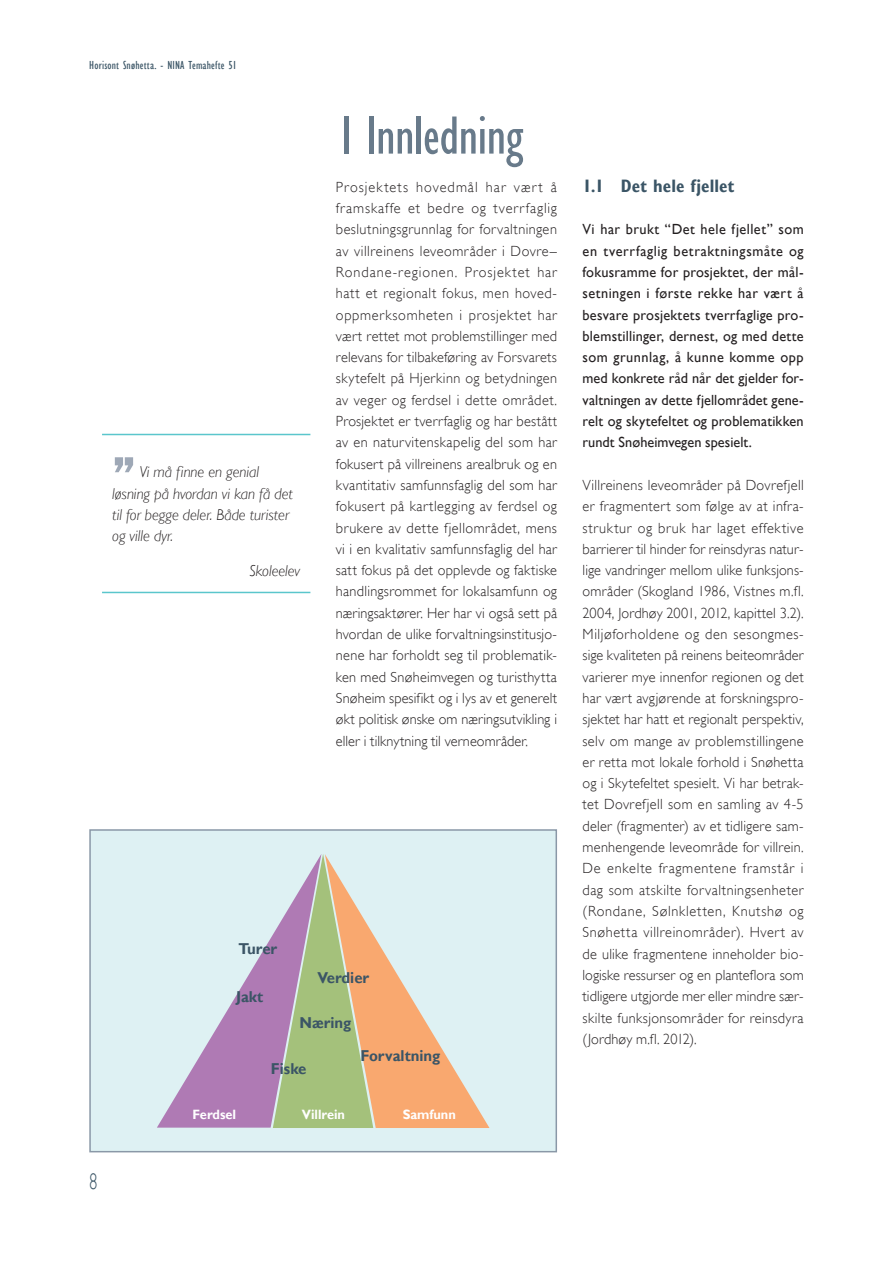
<style>
.page{position:relative;width:893px;height:1263px;background:#fff}
.page>*{position:absolute;margin:0;border:0;box-sizing:border-box;transform-origin:0 0}
.overskrift_1_2013{font:condensed 55.5px "Gill Sans";letter-spacing:-.015em;color:#687a8a}
.sitat_2013{font:800 52.5px "Franklin Gothic";color:#9ea8b6}
.t1{font:300 22.5px "Gill Sans";color:#3b5566;scale:.75 1}
.overskrift_2_2013{font:700 condensed 18px "Gill Sans";letter-spacing:.005em;color:#3b5566}
.sitat_2013-2{font:italic 300 15.75px/21.3px "Gill Sans";color:#231f20}
.t2{font:700 15.75px "Gill Sans";color:#3b5566;scale:.95 1}
.brødtekst_2013{font:300 14.7px/21.3px "Gill Sans";letter-spacing:.015em;color:#231f20;text-align:justify}
.brødtekst_2013-2{font:14.7px/21.3px "Gill Sans";letter-spacing:.005em;color:#231f20;text-align:justify}
.t3{font:700 13.5px "Gill Sans";color:#fff;scale:.95 1}
.t4{font:condensed 12px "Gill Sans";letter-spacing:.015em;color:#3b5566}
</style>
<div class="page">
<div style="left:90px;top:830px;width:466px;height:322px;background:#def1f3"></div>
<svg style="left:157px;top:854px;width:332px;height:274px"></svg>
<div style="left:89px;top:829px;width:468px;height:323px;border:2px solid #8a98a7"></div>
<hr style="left:102px;top:434px;width:208px;height:1px;background:#5ac6cc">
<hr style="left:102px;top:592px;width:208px;height:1px;background:#5ac6cc">
<p class="t4" style="left:89px;top:58px;width:149px">Horisont Snøhetta. - NINA Temahefte 51</p>
<p class="overskrift_1_2013" style="left:336px;top:103px;width:189px">1 Innledning</p>
<p class="brødtekst_2013" style="left:336px;top:176px;width:223px">Prosjektets hovedmål har vært å framskaffe et bedre og tverrfaglig beslutningsgrunnlag for forvaltningen av villreinens leveområder i Dovre– Rondane-regionen. Prosjektet har hatt et regionalt fokus, men hoved&shy;oppmerksomheten i prosjektet har vært rettet mot problemstillinger med relevans for tilbakeføring av Forsvarets skytefelt på Hjerkinn og betydningen av veger og ferdsel i dette området.<br>Prosjektet er tverrfaglig og har bestått av en naturvitenskapelig del som har fokusert på villreinens arealbruk og en kvantitativ samfunnsfaglig del som har fokusert på kartlegging av ferdsel og brukere av dette fjellområdet, mens vi i en kvalitativ samfunnsfaglig del har satt fokus på det opplevde og faktiske handlingsrommet for lokalsamfunn og næringsaktører. Her har vi også sett på hvordan de ulike forvaltningsinstitusjo&shy;nene har forholdt seg til problematik&shy;ken med Snøheimvegen og turisthytta Snøheim spesifikt og i lys av et generelt økt politisk ønske om næringsutvikling i eller i tilknytning til verneområder.</p>
<p class="overskrift_2_2013" style="left:583px;top:175px;width:154px">1.1 Det hele fjellet</p>
<p class="brødtekst_2013-2" style="left:583px;top:219px;width:223px">Vi har brukt “Det hele fjellet” som en tverrfaglig betraktningsmåte og fokusramme for prosjektet, der mål&shy;setningen i første rekke har vært å besvare prosjektets tverrfaglige pro&shy;blemstillinger, dernest, og med dette som grunnlag, å kunne komme opp med konkrete råd når det gjelder for&shy;valtningen av dette fjellområdet gene&shy;relt og skytefeltet og problematikken rundt Snøheimvegen spesielt.</p>
<p class="brødtekst_2013" style="left:583px;top:474px;width:223px">Villreinens leveområder på Dovrefjell er fragmentert som følge av at infra&shy;struktur og bruk har laget effektive barrierer til hinder for reinsdyras natur&shy;lige vandringer mellom ulike funksjons&shy;områder (Skogland 1986, Vistnes m.fl.<br>2004, Jordhøy 2001, 2012, kapittel 3.2).<br>Miljøforholdene og den sesongmes&shy;sige kvaliteten på reinens beiteområder varierer mye innenfor regionen og det har vært avgjørende at forskningspro&shy;sjektet har hatt et regionalt perspektiv, selv om mange av problemstillingene er retta mot lokale forhold i Snøhetta og i Skytefeltet spesielt. Vi har betrak&shy;tet Dovrefjell som en samling av 4-5 deler (fragmenter) av et tidligere sam&shy;menhengende leveområde for villrein.<br>De enkelte fragmentene framstår i dag som atskilte forvaltningsenheter (Rondane, Sølnkletten, Knutshø og Snøhetta villreinområder). Hvert av de ulike fragmentene inneholder bio&shy;logiske ressurser og en planteflora som tidligere utgjorde mer eller mindre sær&shy;skilte funksjonsområder for reinsdyra (Jordhøy m.fl. 2012).</p>
<p class="sitat_2013" style="left:112px;top:441px;width:25px">”</p>
<p class="sitat_2013-2" style="left:112px;top:461px;width:182px;text-indent:27px">Vi må finne en genial løsning på hvordan vi kan få det til for begge deler. Både turister og ville dyr.</p>
<p class="sitat_2013-2" style="left:249px;top:560px;width:52px">Skoleelev</p>
<p class="t2" style="left:239px;top:939px;width:42px">Turer</p>
<p class="t2" style="left:236px;top:987px;width:30px">Jakt</p>
<p class="t2" style="left:318px;top:969px;width:56px">Verdier</p>
<p class="t2" style="left:299px;top:1014px;width:56px">Næring</p>
<h3 class="t1" style="left:89px;top:1168px;width:13px">8</h3>
<p class="t3" style="left:193px;top:1106px;width:47px">Ferdsel</p>
<p class="t2" style="left:271px;top:1059px;width:39px">Fiske</p>
<p class="t2" style="left:360px;top:1046px;width:86px">Forvaltning</p>
<p class="t3" style="left:302px;top:1106px;width:47px">Villrein</p>
<p class="t3" style="left:403px;top:1106px;width:57px">Samfunn</p>
</div>
